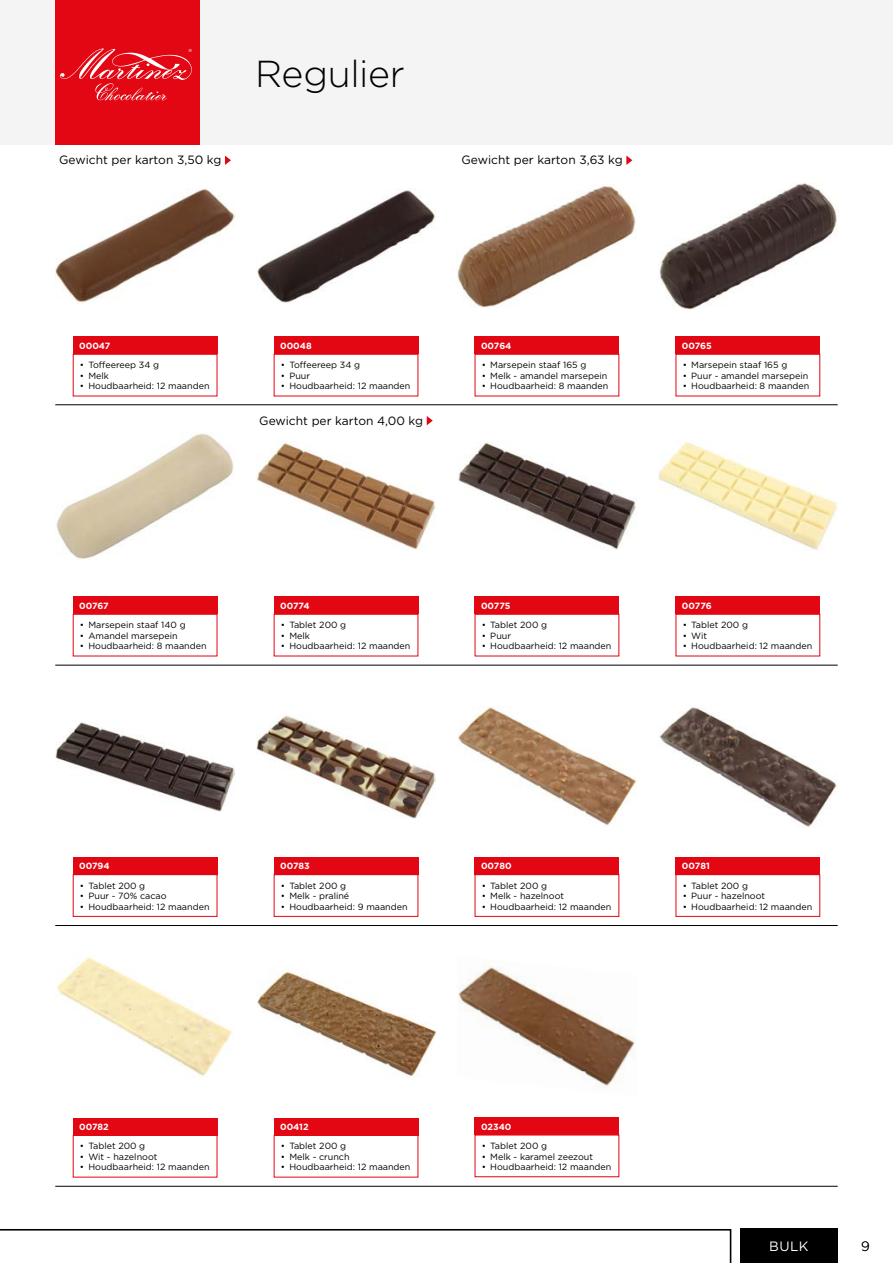
<style>
.page{position:relative;width:893px;height:1263px;background:#fff}
.page>*{position:absolute;margin:0;border:0;box-sizing:border-box;transform-origin:0 0}
.t1{font:300 37.5px "Gotham";letter-spacing:-.01em;color:#000}
.t2{font:13.5px "Gotham";color:#fff}
.t3{font:300 13.5px "Gotham";color:#000}
.t4{font:12px "Gotham";color:#000}
.t5{font:9px "Gotham";color:#000}
.t6{font:700 9px "Gotham";color:#fff}
</style>
<div class="page">
<div style="left:740px;top:1229px;width:98px;height:34px;background:#000"></div>
<div style="left:0;top:0;width:893px;height:145px;background:#f4f4f4"></div>
<svg style="left:0;top:1229px;width:731px;height:34px"></svg>
<div style="left:55px;top:0;width:145px;height:145px;background:#e30613"></div>
<svg style="left:60px;top:48px;width:132px;height:52px"></svg>
<hr style="left:55px;top:404px;width:783px;height:1px;background:#000">
<hr style="left:55px;top:665px;width:783px;height:1px;background:#000">
<hr style="left:55px;top:1186px;width:783px;height:1px;background:#000">
<hr style="left:55px;top:925px;width:783px;height:1px;background:#000">
<img style="left:55px;top:189px;width:180px;height:114px">
<img style="left:256px;top:189px;width:180px;height:114px">
<img style="left:457px;top:185px;width:179px;height:123px">
<img style="left:659px;top:182px;width:179px;height:128px">
<img style="left:56px;top:433px;width:179px;height:126px">
<img style="left:256px;top:441px;width:180px;height:109px">
<img style="left:457px;top:441px;width:180px;height:109px">
<img style="left:658px;top:442px;width:180px;height:108px">
<img style="left:55px;top:721px;width:180px;height:91px">
<img style="left:256px;top:715px;width:180px;height:103px">
<img style="left:458px;top:707px;width:179px;height:119px">
<img style="left:659px;top:707px;width:179px;height:120px">
<img style="left:57px;top:957px;width:175px;height:119px">
<img style="left:257px;top:972px;width:179px;height:105px">
<img style="left:458px;top:966px;width:177px;height:127px">
<div style="left:73px;top:354px;width:144px;height:42px;border:1px solid #e30613"></div>
<div style="left:73px;top:337px;width:144px;height:17px;background:#e30613"></div>
<div style="left:274px;top:354px;width:144px;height:42px;border:1px solid #e30613"></div>
<div style="left:274px;top:337px;width:144px;height:17px;background:#e30613"></div>
<div style="left:475px;top:354px;width:144px;height:42px;border:1px solid #e30613"></div>
<div style="left:475px;top:337px;width:144px;height:17px;background:#e30613"></div>
<div style="left:676px;top:354px;width:144px;height:42px;border:1px solid #e30613"></div>
<div style="left:676px;top:337px;width:144px;height:17px;background:#e30613"></div>
<div style="left:73px;top:614px;width:144px;height:42px;border:1px solid #e30613"></div>
<div style="left:73px;top:597px;width:144px;height:17px;background:#e30613"></div>
<div style="left:274px;top:614px;width:144px;height:42px;border:1px solid #e30613"></div>
<div style="left:274px;top:597px;width:144px;height:17px;background:#e30613"></div>
<div style="left:475px;top:614px;width:144px;height:42px;border:1px solid #e30613"></div>
<div style="left:475px;top:597px;width:144px;height:17px;background:#e30613"></div>
<div style="left:676px;top:614px;width:144px;height:42px;border:1px solid #e30613"></div>
<div style="left:676px;top:597px;width:144px;height:17px;background:#e30613"></div>
<div style="left:73px;top:874px;width:144px;height:43px;border:1px solid #e30613"></div>
<div style="left:73px;top:857px;width:144px;height:17px;background:#e30613"></div>
<div style="left:274px;top:874px;width:144px;height:43px;border:1px solid #e30613"></div>
<div style="left:274px;top:857px;width:144px;height:17px;background:#e30613"></div>
<div style="left:475px;top:874px;width:144px;height:43px;border:1px solid #e30613"></div>
<div style="left:475px;top:857px;width:144px;height:17px;background:#e30613"></div>
<div style="left:676px;top:874px;width:144px;height:43px;border:1px solid #e30613"></div>
<div style="left:676px;top:857px;width:144px;height:17px;background:#e30613"></div>
<div style="left:73px;top:1135px;width:144px;height:42px;border:1px solid #e30613"></div>
<div style="left:73px;top:1118px;width:144px;height:17px;background:#e30613"></div>
<div style="left:274px;top:1135px;width:144px;height:42px;border:1px solid #e30613"></div>
<div style="left:274px;top:1118px;width:144px;height:17px;background:#e30613"></div>
<div style="left:475px;top:1118px;width:144px;height:17px;background:#e30613"></div>
<svg style="left:225px;top:156px;width:6px;height:9px"></svg>
<svg style="left:626px;top:156px;width:6px;height:9px"></svg>
<svg style="left:427px;top:416px;width:6px;height:9px"></svg>
<h1 class="t1" style="left:255px;top:50px;width:151px">Regulier</h1>
<h3 class="t4" style="left:59px;top:152px;width:164px">Gewicht per karton 3,50 kg</h3>
<h3 class="t4" style="left:461px;top:152px;width:163px">Gewicht per karton 3,63 kg</h3>
<p class="t6" style="left:79px;top:340px;width:33px">00047</p>
<p class="t6" style="left:280px;top:340px;width:33px">00048</p>
<p class="t6" style="left:481px;top:340px;width:32px">00764</p>
<p class="t6" style="left:682px;top:340px;width:31px">00765</p>
<p class="t5" style="left:80px;top:359px;width:81px">• Toffeereep 34 g</p>
<p class="t5" style="left:80px;top:370px;width:31px">• Melk</p>
<p class="t5" style="left:80px;top:380px;width:131px">• Houdbaarheid: 12 maanden</p>
<p class="t5" style="left:281px;top:359px;width:81px">• Toffeereep 34 g</p>
<p class="t5" style="left:281px;top:370px;width:31px">• Puur</p>
<p class="t5" style="left:281px;top:380px;width:131px">• Houdbaarheid: 12 maanden</p>
<p class="t5" style="left:482px;top:359px;width:106px">• Marsepein staaf 165 g</p>
<p class="t5" style="left:482px;top:370px;width:127px">• Melk - amandel marsepein</p>
<p class="t5" style="left:482px;top:380px;width:128px">• Houdbaarheid: 8 maanden</p>
<p class="t5" style="left:683px;top:359px;width:106px">• Marsepein staaf 165 g</p>
<p class="t5" style="left:683px;top:370px;width:127px">• Puur - amandel marsepein</p>
<p class="t5" style="left:683px;top:380px;width:128px">• Houdbaarheid: 8 maanden</p>
<h3 class="t4" style="left:259px;top:413px;width:165px">Gewicht per karton 4,00 kg</h3>
<p class="t6" style="left:79px;top:600px;width:31px">00767</p>
<p class="t6" style="left:280px;top:600px;width:31px">00774</p>
<p class="t6" style="left:481px;top:600px;width:31px">00775</p>
<p class="t6" style="left:682px;top:600px;width:31px">00776</p>
<p class="t5" style="left:80px;top:619px;width:107px">• Marsepein staaf 140 g</p>
<p class="t5" style="left:80px;top:630px;width:99px">• Amandel marsepein</p>
<p class="t5" style="left:80px;top:640px;width:128px">• Houdbaarheid: 8 maanden</p>
<p class="t5" style="left:281px;top:619px;width:67px">• Tablet 200 g</p>
<p class="t5" style="left:281px;top:630px;width:31px">• Melk</p>
<p class="t5" style="left:281px;top:640px;width:131px">• Houdbaarheid: 12 maanden</p>
<p class="t5" style="left:482px;top:619px;width:67px">• Tablet 200 g</p>
<p class="t5" style="left:482px;top:630px;width:31px">• Puur</p>
<p class="t5" style="left:482px;top:640px;width:131px">• Houdbaarheid: 12 maanden</p>
<p class="t5" style="left:683px;top:619px;width:67px">• Tablet 200 g</p>
<p class="t5" style="left:683px;top:630px;width:26px">• Wit</p>
<p class="t5" style="left:683px;top:640px;width:131px">• Houdbaarheid: 12 maanden</p>
<p class="t6" style="left:79px;top:860px;width:32px">00794</p>
<p class="t5" style="left:80px;top:880px;width:67px">• Tablet 200 g</p>
<p class="t5" style="left:80px;top:890px;width:88px">• Puur - 70% cacao</p>
<p class="t5" style="left:80px;top:901px;width:131px">• Houdbaarheid: 12 maanden</p>
<p class="t6" style="left:280px;top:860px;width:31px">00783</p>
<p class="t5" style="left:281px;top:880px;width:67px">• Tablet 200 g</p>
<p class="t5" style="left:281px;top:890px;width:70px">• Melk - praliné</p>
<p class="t5" style="left:281px;top:901px;width:128px">• Houdbaarheid: 9 maanden</p>
<p class="t6" style="left:481px;top:860px;width:32px">00780</p>
<p class="t5" style="left:482px;top:880px;width:67px">• Tablet 200 g</p>
<p class="t5" style="left:482px;top:890px;width:84px">• Melk - hazelnoot</p>
<p class="t5" style="left:482px;top:901px;width:131px">• Houdbaarheid: 12 maanden</p>
<p class="t6" style="left:682px;top:860px;width:29px">00781</p>
<p class="t5" style="left:683px;top:880px;width:67px">• Tablet 200 g</p>
<p class="t5" style="left:683px;top:890px;width:84px">• Puur - hazelnoot</p>
<p class="t5" style="left:683px;top:901px;width:131px">• Houdbaarheid: 12 maanden</p>
<p class="t6" style="left:79px;top:1121px;width:31px">00782</p>
<p class="t5" style="left:80px;top:1140px;width:67px">• Tablet 200 g</p>
<p class="t5" style="left:80px;top:1151px;width:79px">• Wit - hazelnoot</p>
<p class="t5" style="left:80px;top:1161px;width:131px">• Houdbaarheid: 12 maanden</p>
<p class="t6" style="left:280px;top:1121px;width:30px">00412</p>
<p class="t5" style="left:281px;top:1140px;width:67px">• Tablet 200 g</p>
<p class="t5" style="left:281px;top:1151px;width:70px">• Melk - crunch</p>
<p class="t5" style="left:281px;top:1161px;width:131px">• Houdbaarheid: 12 maanden</p>
<p class="t6" style="left:481px;top:1120px;width:32px">02340</p>
<p class="t5" style="left:482px;top:1140px;width:67px">• Tablet 200 g</p>
<p class="t5" style="left:482px;top:1150px;width:113px">• Melk - karamel zeezout</p>
<p class="t5" style="left:482px;top:1161px;width:131px">• Houdbaarheid: 12 maanden</p>
<h2 class="t2" style="left:769px;top:1238px;width:41px">BULK</h2>
<h2 class="t3" style="left:861px;top:1238px;width:10px">9</h2>
</div>
